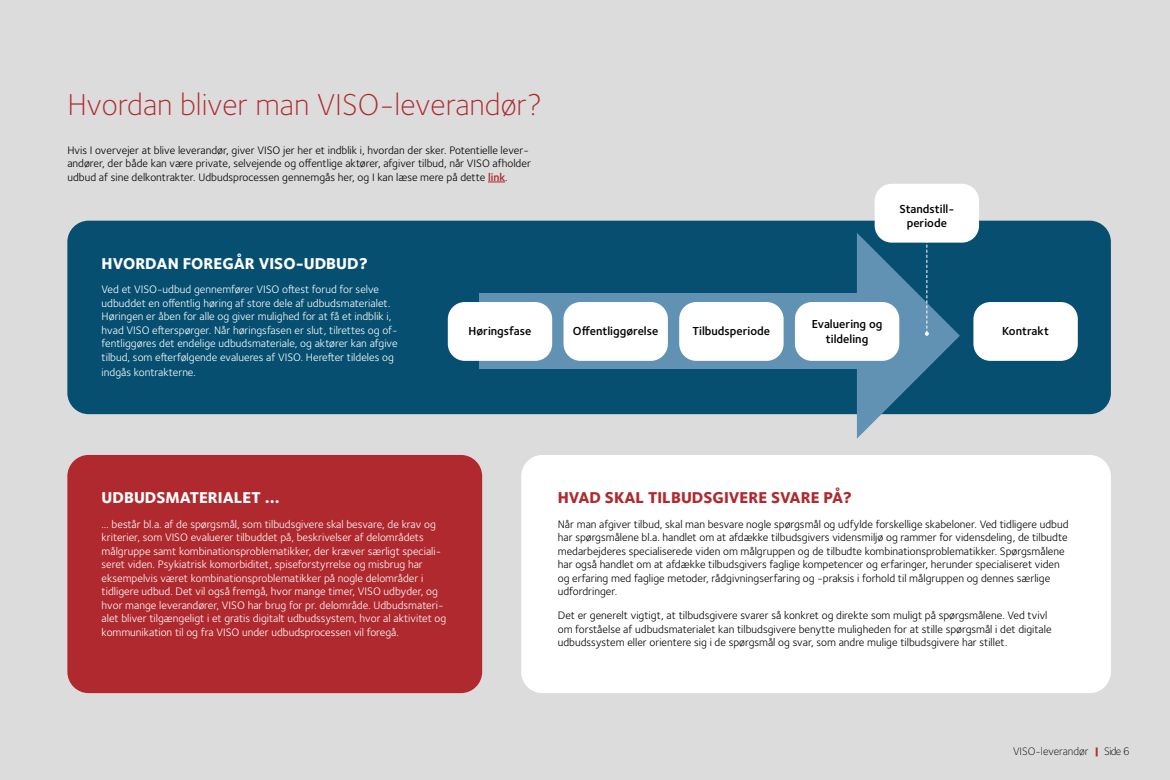
<style>
.page{position:relative;width:1170px;height:780px;background:#fff}
.page>*{position:absolute;margin:0;border:0;box-sizing:border-box;transform-origin:0 0}
.ida_H2_over{font:300 31.25px "Foundry Sterling";color:#af292e}
.H2_overskrift{font:800 16.25px "Foundry Sterling";color:#fff}
.H2_overskrift-2{font:800 16.25px "Foundry Sterling";color:#af292e}
.t1{font:600 12px/14.4px "Foundry Sterling";color:#000;text-align:center}
.t2{font:11.25px/13.5px "Foundry Sterling";color:#000}
.t3{font:11.25px/13.5px "Foundry Sterling";color:#fff}
.t4{font:300 11.25px "Foundry Sterling";color:#000}
.s1{font-weight:600;color:#af292e}
.s2{font-weight:800;color:#af292e}
</style>
<div class="page">
<div style="left:0;top:0;width:1169px;height:780px;background:#dcdcdc"></div>
<svg style="left:488px;top:182px;width:17px;height:1px"></svg>
<div style="left:67px;top:221px;width:1043px;height:193px;background:#064f70;border-radius:21px"></div>
<div style="left:478px;top:293px;width:407px;height:76px;background:#6192b3"></div>
<svg style="left:856px;top:233px;width:103px;height:205px"></svg>
<div style="left:874px;top:184px;width:104px;height:58px;background:#fff;border-radius:17px"></div>
<div style="left:448px;top:302px;width:104px;height:59px;background:#fff;border-radius:17px"></div>
<div style="left:563px;top:302px;width:104px;height:59px;background:#fff;border-radius:17px"></div>
<div style="left:679px;top:302px;width:104px;height:59px;background:#fff;border-radius:17px"></div>
<div style="left:794px;top:302px;width:105px;height:59px;background:#fff;border-radius:17px"></div>
<div style="left:973px;top:302px;width:104px;height:59px;background:#fff;border-radius:17px"></div>
<div style="left:67px;top:455px;width:415px;height:238px;background:#af292e;border-radius:21px"></div>
<div style="left:521px;top:455px;width:589px;height:238px;background:#fff;border-radius:21px"></div>
<h2 class="ida_H2_over" style="left:67px;top:86px;width:476px">Hvordan bliver man VISO-leverandør?</h2>
<p class="t2" style="left:67px;top:143px;width:465px">Hvis I overvejer at blive leverandør, giver VISO jer her et indblik i, hvordan der sker. Potentielle lever&shy;andører, der både kan være private, selvejende og offentlige aktører, afgiver tilbud, når VISO afholder udbud af sine delkontrakter. Udbudsprocessen gennemgås her, og I kan læse mere på dette <span class="s1">link</span>.</p>
<p class="t1" style="left:899px;top:202px;width:56px">Standstill&shy;periode</p>
<p class="H2_overskrift" style="left:102px;top:253px;width:267px">HVORDAN FOREGÅR VISO-UDBUD?</p>
<p class="t3" style="left:102px;top:283px;width:297px">Ved et VISO-udbud gennemfører VISO oftest forud for selve udbuddet en offentlig høring af store dele af udbudsmaterialet.<br>Høringen er åben for alle og giver mulighed for at få et indblik i, hvad VISO efterspørger. Når høringsfasen er slut, tilrettes og of&shy;fentliggøres det endelige udbudsmateriale, og aktører kan afgive tilbud, som efterfølgende evalueres af VISO. Herefter tildeles og</p>
<p class="t3" style="left:102px;top:365px;width:96px">indgås kontrakterne.</p>
<p class="t1" style="left:468px;top:324px;width:64px">Høringsfase</p>
<p class="t1" style="left:573px;top:324px;width:87px">Offentliggørelse</p>
<p class="t1" style="left:692px;top:324px;width:79px">Tilbudsperiode</p>
<p class="t1" style="left:811px;top:317px;width:72px">Evaluering og tildeling</p>
<p class="t1" style="left:1002px;top:324px;width:48px">Kontrakt</p>
<p class="H2_overskrift" style="left:102px;top:488px;width:180px">UDBUDSMATERIALET …</p>
<p class="t3" style="left:102px;top:517px;width:341px">… består bl.a. af de spørgsmål, som tilbudsgivere skal besvare, de krav og kriterier, som VISO evaluerer tilbuddet på, beskrivelser af delområdets målgruppe samt kombinationsproblematikker, der kræver særligt speciali-</p>
<p class="t3" style="left:102px;top:557px;width:346px">seret viden. Psykiatrisk komorbiditet, spiseforstyrrelse og misbrug har eksempelvis været kombinationsproblematikker på nogle delområder i tidligere udbud. Det vil også fremgå, hvor mange timer, VISO udbyder, og hvor mange leverandører, VISO har brug for pr. delområde. Udbudsmateri&shy;alet bliver tilgængeligt i et gratis digitalt udbudssystem, hvor al aktivitet og kommunikation til og fra VISO under udbudsprocessen vil foregå.</p>
<p class="H2_overskrift-2" style="left:557px;top:488px;width:295px">HVAD SKAL TILBUDSGIVERE SVARE PÅ?</p>
<p class="t2" style="left:557px;top:517px;width:512px">Når man afgiver tilbud, skal man besvare nogle spørgsmål og udfylde forskellige skabeloner. Ved tidligere udbud har spørgsmålene bl.a. handlet om at afdække tilbudsgivers vidensmiljø og rammer for vidensdeling, de tilbudte medarbejderes specialiserede viden om målgruppen og de tilbudte kombinationsproblematikker. Spørgsmålene har også handlet om at afdække tilbudsgivers faglige kompetencer og erfaringer, herunder specialiseret viden og erfaring med faglige metoder, rådgivningserfaring og -praksis i forhold til målgruppen og dennes særlige udfordringer.</p>
<p class="t2" style="left:557px;top:608px;width:495px">Det er generelt vigtigt, at tilbudsgivere svarer så konkret og direkte som muligt på spørgsmålene. Ved tvivl om forståelse af udbudsmaterialet kan tilbudsgivere benytte muligheden for at stille spørgsmål i det digitale udbudssystem eller orientere sig i de spørgsmål og svar, som andre mulige tilbudsgivere har stillet.</p>
<p class="t4" style="left:1012px;top:745px;width:118px">VISO-leverandør <span class="s2">|</span> Side 6</p>
</div>
